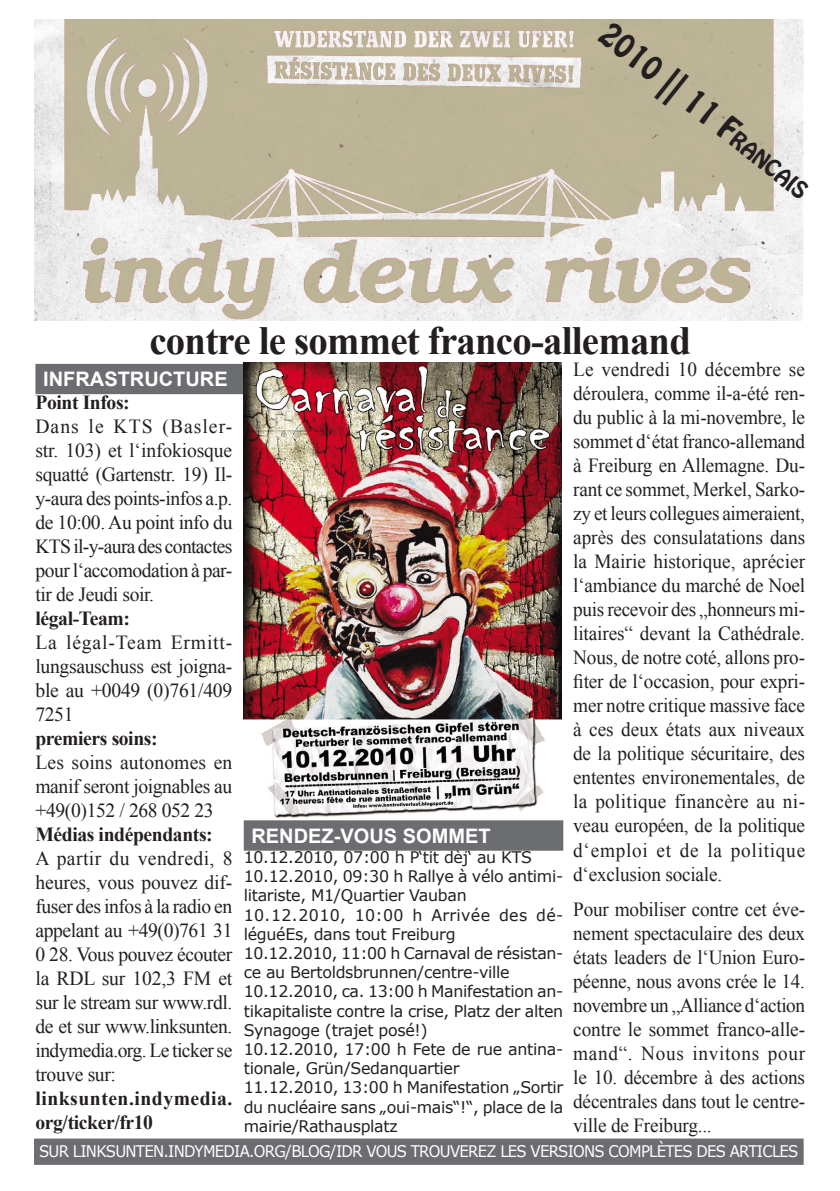
<style>
.page{position:relative;width:840px;height:1191px;background:#fff}
.page>*{position:absolute;margin:0;border:0;box-sizing:border-box;transform-origin:0 0}
.Titel{font:700 40px "Times New Roman";letter-spacing:-.02em;color:#231f20}
.t1{font:30px "Hobo Std";color:#231f20}
.Autor{font:20px/24px "Times New Roman";letter-spacing:-.01em;color:#231f20;text-align:justify;scale:.96 1}
.Bildunterschrift{font:20px/24px "Times New Roman";letter-spacing:-.02em;color:#231f20;text-align:justify}
.Autor-2{font:20px/24px "Times New Roman";letter-spacing:-.01em;color:#231f20;text-align:justify}
.Bildunterschrift-2{font:700 20px/24px "Times New Roman";letter-spacing:.025em;color:#231f20}
.Bildunterschrift-3{font:700 20px "Times New Roman";letter-spacing:-.02em;color:#231f20}
.Rubrik{font:700 20px "Arial";color:#fff}
.Autor-3{font:700 20px "Times New Roman";letter-spacing:-.02em;color:#231f20}
.Bildunterschrift-4{font:16px/19.2px "Verdana";letter-spacing:-.02em;color:#231f20}
.Rubrik-2{font:16px "Verdana";letter-spacing:-.05em;color:#fff;scale:.93 1}
.s1{font-size:21px}
</style>
<div class="page">
<img style="left:34px;top:20px;width:769px;height:300px">
<div style="left:36px;top:365px;width:206px;height:28px;background:#6c6d70"></div>
<div style="left:35px;top:364px;width:208px;height:30px;border:2px solid #6c6d70"></div>
<img style="left:243px;top:363px;width:318px;height:455px">
<div style="left:34px;top:1138px;width:769px;height:26px;background:#6c6d70;border:2px solid #6c6d70"></div>
<div style="left:244px;top:821px;width:318px;height:28px;background:#6c6d70"></div>
<div style="left:243px;top:820px;width:320px;height:30px;border:2px solid #6c6d70"></div>
<p class="t1" style="left:616px;top:14px;width:261px;rotate:38deg">2010 || 11 F<span class="s1">rancais</span></p>
<p class="Titel" style="left:149px;top:313px;width:542px">contre le sommet franco-allemand</p>
<p class="Rubrik" style="left:43px;top:366px;width:186px">INFRASTRUCTURE</p>
<p class="Autor-3" style="left:35px;top:388px;width:96px">Point Infos:</p>
<p class="Autor-2" style="left:35px;top:413px;width:198px">Dans le KTS (Basler&shy;str. 103) et l‘infokiosque squatté (Gartenstr. 19) Il&shy;y-aura des points-infos a.p. de 10:00. Au point info du KTS il-y-aura des contactes pour l‘accomodation à par&shy;tir de Jeudi soir.</p>
<p class="Autor-3" style="left:35px;top:604px;width:96px">légal-Team:</p>
<p class="Autor-2" style="left:35px;top:629px;width:198px">La légal-Team Ermitt&shy;lungsauschuss est joigna&shy;ble au +0049 (0)761/409<br>7251</p>
<p class="Bildunterschrift-3" style="left:35px;top:724px;width:124px">premiers soins:</p>
<p class="Bildunterschrift" style="left:35px;top:749px;width:198px">Les soins autonomes en manif seront joignables au +49(0)152 / 268 052 23</p>
<p class="Bildunterschrift-3" style="left:35px;top:820px;width:179px">Médias indépendants:</p>
<p class="Bildunterschrift" style="left:35px;top:845px;width:198px">A partir du vendredi, 8 heures, vous pouvez dif&shy;fuser des infos à la radio en appelant au +49(0)761 31<br>0 28. Vous pouvez écouter la RDL sur 102,3 FM et sur le stream sur www.rdl. de et sur www.linksunten. indymedia.org. Le ticker se trouve sur:</p>
<p class="Bildunterschrift-2" style="left:35px;top:1085px;width:198px">linksunten.indymedia. org/ticker/fr10</p>
<p class="Autor" style="left:573px;top:357px;width:243px">Le vendredi 10 décembre se déroulera, comme il-a-été ren&shy;du public à la mi-novembre, le sommet d‘état franco-allemand à Freiburg en Allemagne. Du&shy;rant ce sommet, Merkel, Sarko&shy;zy et leurs collegues aimeraient, après des consulatations dans la Mairie historique, aprécier l‘ambiance du marché de Noel puis recevoir des „honneurs mi&shy;litaires“ devant la Cathédrale.<br>Nous, de notre coté, allons pro&shy;fiter de l‘occasion, pour expri&shy;mer notre critique massive face à ces deux états aux niveaux de la politique sécuritaire, des ententes environementales, de la politique financère au ni&shy;veau européen, de la politique d‘emploi et de la politique d‘exclusion sociale.</p>
<p class="Autor" style="left:573px;top:897px;width:243px">Pour mobiliser contre cet éve&shy;nement spectaculaire des deux états leaders de l‘Union Euro&shy;péenne, nous avons crée le 14. novembre un „Alliance d‘action contre le sommet franco-alle&shy;mand“. Nous invitons pour le 10. décembre à des actions décentrales dans tout le centre&shy;ville de Freiburg...</p>
<p class="Rubrik" style="left:251px;top:822px;width:240px">RENDEZ-VOUS SOMMET</p>
<p class="Bildunterschrift-4" style="left:243px;top:847px;width:290px">10.12.2010, 07:00 h P‘tit dèj‘ au KTS</p>
<p class="Bildunterschrift-4" style="left:243px;top:866px;width:321px">10.12.2010, 09:30 h Rallye à vélo antimi&shy;litariste, M1/Quartier Vauban</p>
<p class="Bildunterschrift-4" style="left:243px;top:905px;width:321px">10.12.2010, 10:00 h Arrivée des dé&shy;léguéEs, dans tout Freiburg</p>
<p class="Bildunterschrift-4" style="left:243px;top:943px;width:321px">10.12.2010, 11:00 h Carnaval de résistan&shy;ce au Bertoldsbrunnen/centre- ville</p>
<p class="Bildunterschrift-4" style="left:243px;top:981px;width:321px;text-align:justify">10.12.2010, ca. 13:00 h Manifestation an&shy;tikapitaliste contre la crise, Platz der alten Synagoge (trajet posé!)</p>
<p class="Bildunterschrift-4" style="left:243px;top:1039px;width:321px">10.12.2010, 17:00 h Fete de rue antina&shy;tionale, Grün/Sedanquartier</p>
<p class="Bildunterschrift-4" style="left:243px;top:1077px;width:321px;text-align:justify">11.12.2010, 13:00 h Manifestation „Sortir du nucléaire sans „oui- mais“!“, place de la mairie/Rathausplatz</p>
<p class="Rubrik-2" style="left:39px;top:1140px;width:817px">SUR LINKSUNTEN.INDYMEDIA.ORG/BLOG/IDR VOUS TROUVEREZ LES VERSIONS COMPLÈTES DES ARTICLES</p>
</div>
